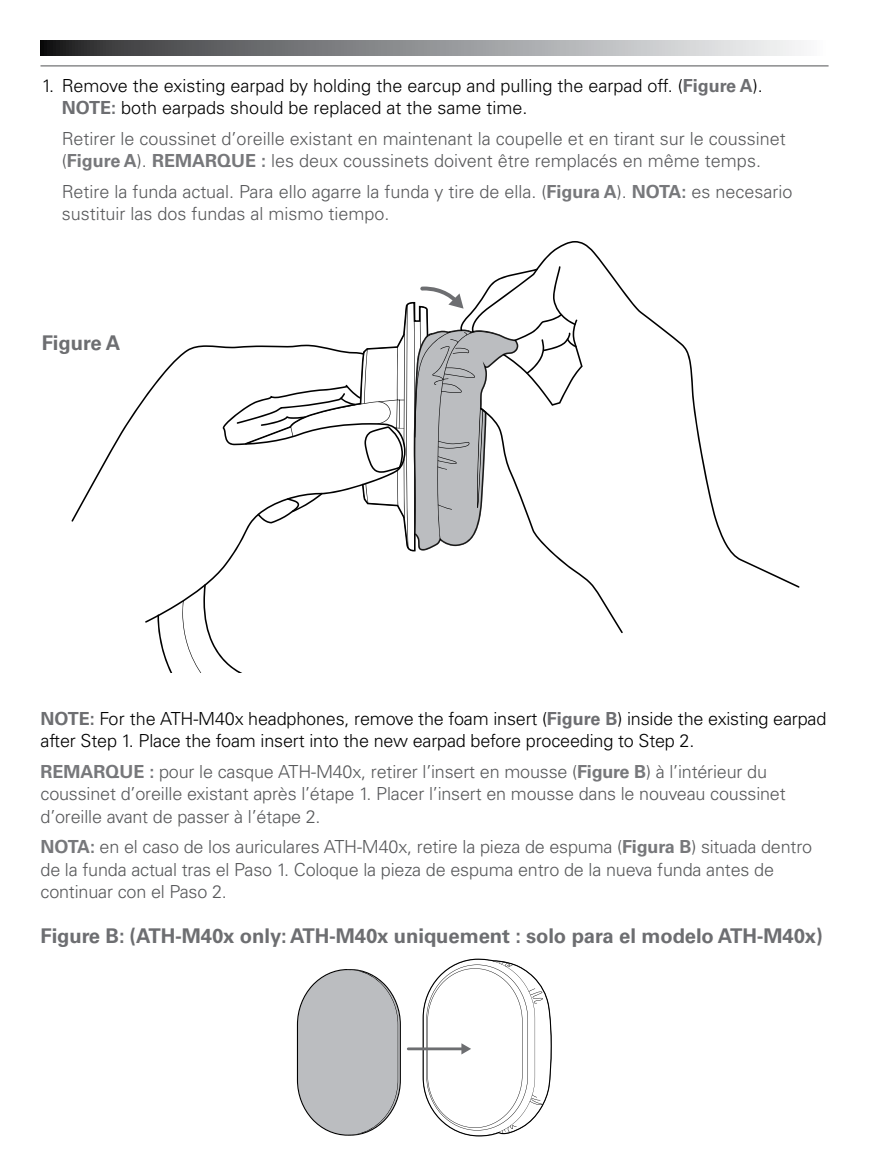
<style>
.page{position:relative;width:871px;height:1175px;background:#fff}
.page>*{position:absolute;margin:0;border:0;box-sizing:border-box;transform-origin:0 0}
.t1{font:700 20.25px "Univers LT Std";letter-spacing:-.005em;color:#6d6e71}
.t2{font:300 18px/22.5px "Univers LT Std";letter-spacing:-.01em;color:#58595b}
.t3{font:300 18px/22.5px "Univers LT Std";letter-spacing:-.01em;color:#000}
.s1{font-weight:700;color:#6d6e71}
.s2{font-weight:700;color:#77787b}
</style>
<div class="page">
<hr style="left:40px;top:65px;width:788px;height:1px;background:#636466">
<svg style="left:40px;top:40px;width:761px;height:16px;background:#8f9092"></svg>
<svg style="left:72px;top:380px;width:85px;height:142px"></svg>
<svg style="left:145px;top:386px;width:12px;height:237px"></svg>
<svg style="left:538px;top:241px;width:261px;height:347px"></svg>
<svg style="left:157px;top:266px;width:466px;height:406px"></svg>
<svg style="left:297px;top:969px;width:104px;height:166px;background:#bcbec0"></svg>
<hr style="left:407px;top:1047px;width:57px;height:3px;background:#6d6e71">
<svg style="left:422px;top:958px;width:130px;height:178px"></svg>
<p class="t3" style="left:62px;top:74px;width:702px;text-indent:-20px">1. Remove the existing earpad by holding the earcup and pulling the earpad off. (<span class="s1">Figure A</span>).<br><span class="s1">NOTE:</span> both earpads should be replaced at the same time.</p>
<p class="t2" style="left:62px;top:127px;width:725px">Retirer le coussinet d’oreille existant en maintenant la coupelle et en tirant sur le coussinet (<span class="s2">Figure A</span>). <span class="s2">REMARQUE :</span> les deux coussinets doivent être remplacés en même temps.</p>
<p class="t2" style="left:62px;top:180px;width:732px">Retire la funda actual. Para ello agarre la funda y tire de ella. (<span class="s2">Figura A</span>). <span class="s2">NOTA:</span> es necesario sustituir las dos fundas al mismo tiempo.</p>
<p class="t1" style="left:42px;top:331px;width:80px">Figure A</p>
<p class="t3" style="left:40px;top:707px;width:787px"><span class="s1">NOTE:</span> For the ATH-M40x headphones, remove the foam insert (<span class="s1">Figure B</span>) inside the existing earpad after Step 1. Place the foam insert into the new earpad before proceeding to Step 2.</p>
<p class="t2" style="left:40px;top:760px;width:747px"><span class="s2">REMARQUE :</span> pour le casque ATH-M40x, retirer l’insert en mousse (<span class="s2">Figure B</span>) à l’intérieur du coussinet d’oreille existant après l’étape 1. Placer l’insert en mousse dans le nouveau coussinet d’oreille avant de passer à l’étape 2.</p>
<p class="t2" style="left:40px;top:835px;width:773px"><span class="s2">NOTA:</span> en el caso de los auriculares ATH-M40x, retire la pieza de espuma (<span class="s2">Figura B</span>) situada dentro de la funda actual tras el Paso 1. Coloque la pieza de espuma entro de la nueva funda antes de continuar con el Paso 2.</p>
<p class="t1" style="left:41px;top:923px;width:784px">Figure B: (ATH-M40x only: ATH-M40x uniquement : solo para el modelo ATH-M40x)</p>
</div>
